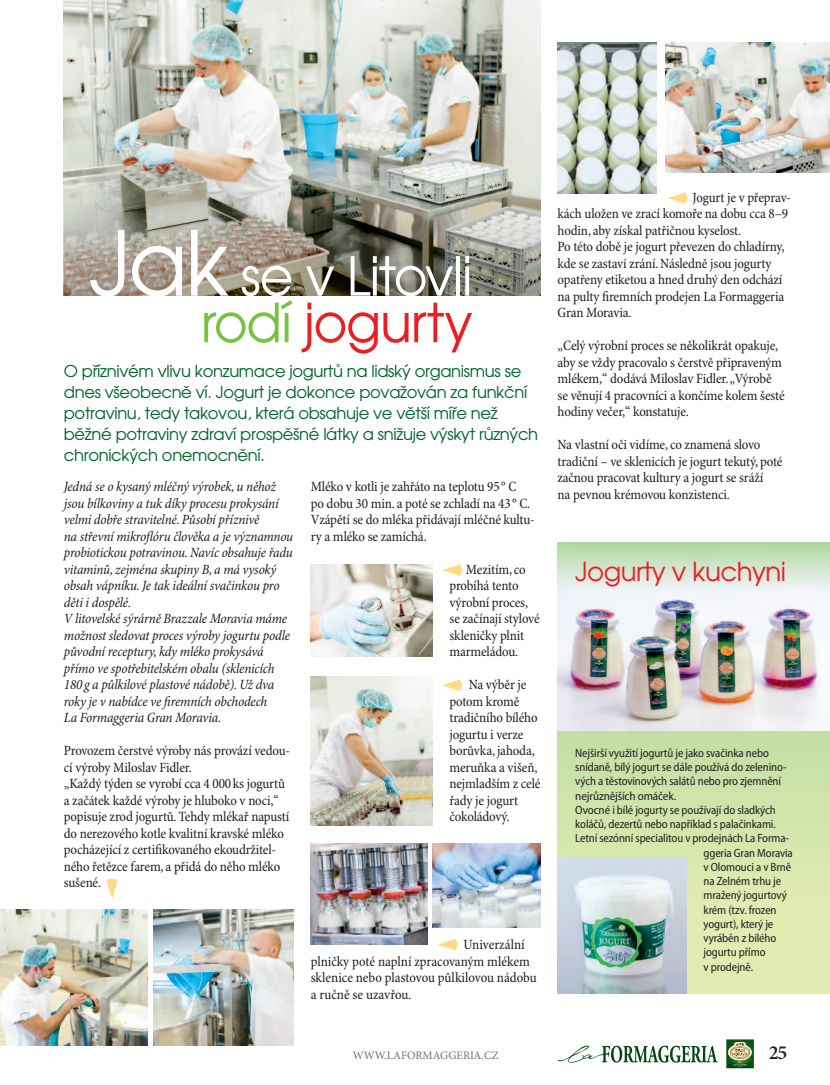
<style>
.page{position:relative;width:830px;height:1085px;background:#fff}
.page>*{position:absolute;margin:0;border:0;box-sizing:border-box;transform-origin:0 0}
.t1{font:54px/46.5px "Avanta";letter-spacing:-.02em;color:#fff;text-align:right}
.t2{font:26.25px "Avanta";letter-spacing:-.02em;color:#ee1d23}
.t3{font:600 19.95px "Minion Pro";color:#231f20}
.t4{font:16.5px/21px "Avanta";letter-spacing:-.02em;color:#00652e}
.t5{font:condensed 14.25px/16.5px "Minion Pro";letter-spacing:-.01em;color:#231f20}
.t6{font:italic condensed 14.25px/16.5px "Minion Pro";letter-spacing:-.02em;color:#231f20}
.t7{font:semi-condensed 12px "Myriad Pro";letter-spacing:-.01em;color:#231f20}
.t8{font:11.4px "Minion Pro";color:#6f7073}
.s1{font-size:90px}
.s2{color:#79c142}
.s3{color:#ee1d23}
</style>
<div class="page">
<svg style="left:557px;top:1045px;width:160px;height:17px"></svg>
<svg style="left:726px;top:1039px;width:27px;height:29px"></svg>
<img style="left:64px;top:0;width:476px;height:187px">
<svg style="left:106px;top:878px;width:12px;height:20px"></svg>
<svg style="left:442px;top:564px;width:20px;height:11px"></svg>
<svg style="left:442px;top:679px;width:20px;height:11px"></svg>
<img style="left:0;top:909px;width:147px;height:136px">
<img style="left:153px;top:909px;width:140px;height:136px">
<svg style="left:557px;top:730px;width:272px;height:263px;background:#d3e5ac"></svg>
<img style="left:64px;top:187px;width:476px;height:109px">
<img style="left:310px;top:564px;width:122px;height:92px">
<img style="left:310px;top:676px;width:122px;height:149px">
<img style="left:557px;top:857px;width:129px;height:136px">
<img style="left:310px;top:843px;width:117px;height:101px">
<img style="left:665px;top:43px;width:164px;height:130px">
<img style="left:557px;top:43px;width:98px;height:150px">
<img style="left:432px;top:843px;width:108px;height:84px">
<svg style="left:438px;top:939px;width:19px;height:11px"></svg>
<svg style="left:667px;top:192px;width:20px;height:12px"></svg>
<img style="left:557px;top:542px;width:272px;height:188px">
<h1 class="t1" style="left:89px;top:252px;width:384px"><span class="s1">Jak</span> se v Litovli <span class="s2">rodí</span> <span class="s3">jogurty</span></h1>
<p class="t4" style="left:64px;top:360px;width:475px">O příznivém vlivu konzumace jogurtů na lidský organismus se dnes všeobecně ví. Jogurt je dokonce považován za funkční potravinu, tedy takovou, která obsahuje ve větší míře než běžné potraviny zdraví prospěšné látky a snižuje výskyt různých chronických onemocnění.</p>
<p class="t6" style="left:64px;top:479px;width:231px">Jedná se o kysaný mléčný výrobek, u něhož jsou bílkoviny a tuk díky procesu prokysání velmi dobře stravitelné. Působí příznivě<br>na střevní mikroflóru člověka a je významnou probiotickou potravinou. Navíc obsahuje řadu vitaminů, zejména skupiny B, a má vysoký obsah vápníku. Je tak ideální svačinkou pro děti i dospělé.<br>V litovelské sýrárně Brazzale Moravia máme možnost sledovat proces výroby jogurtu podle původní receptury, kdy mléko prokysává přímo ve spotřebitelském obalu (sklenicích 180g a půlkilové plastové nádobě). Už dva roky je v nabídce ve firemních obchodech<br>La Formaggeria Gran Moravia.</p>
<p class="t5" style="left:64px;top:743px;width:228px">Provozem čerstvé výroby nás provází vedou&shy;cí výroby Miloslav Fidler.<br>„Každý týden se vyrobí cca 4 000ks jogurtů a začátek každé výroby je hluboko v noci,“ popisuje zrod jogurtů. Tehdy mlékař napustí do nerezového kotle kvalitní kravské mléko pocházející z certifikovaného ekoudržitel&shy;ného řetězce farem, a přidá do něho mléko sušené.</p>
<p class="t5" style="left:310px;top:479px;width:225px">Mléko v kotli je zahřáto na teplotu 95° C<br>po dobu 30 min. a poté se zchladí na 43° C.<br>Vzápětí se do mléka přidávají mléčné kultu&shy;ry a mléko se zamíchá.</p>
<p class="t5" style="left:449px;top:561px;width:92px;text-indent:17px">Mezitím, co probíhá tento výrobní proces, se začínají stylové skleničky plnit marmeládou.</p>
<p class="t5" style="left:449px;top:677px;width:93px;text-indent:19px">Na výběr je potom kromě tradičního bílého jogurtu i verze borůvka, jahoda, meruňka a višeň, nejmladším z celé řady je jogurt čokoládový.</p>
<p class="t5" style="left:310px;top:936px;width:227px;text-indent:153px">Univerzální plničky poté naplní zpracovaným mlékem sklenice nebo plastovou půlkilovou nádobu a ručně se uzavřou.</p>
<p class="t5" style="left:557px;top:189px;width:235px;text-indent:135px">Jogurt je v přeprav&shy;kách uložen ve zrací komoře na dobu cca 8–9 hodin, aby získal patřičnou kyselost.<br>Po této době je jogurt převezen do chladírny, kde se zastaví zrání. Následně jsou jogurty opatřeny etiketou a hned druhý den odchází na pulty firemních prodejen La Formaggeria Gran Moravia.</p>
<p class="t5" style="left:557px;top:338px;width:228px">„Celý výrobní proces se několikrát opakuje, aby se vždy pracovalo s čerstvě připraveným mlékem,“ dodává Miloslav Fidler. „Výrobě se věnují 4 pracovníci a končíme kolem šesté hodiny večer,“ konstatuje.</p>
<p class="t5" style="left:557px;top:437px;width:226px">Na vlastní oči vidíme, co znamená slovo tradiční – ve sklenicích je jogurt tekutý, poté začnou pracovat kultury a jogurt se sráží<br>na pevnou krémovou konzistenci.</p>
<h2 class="t2" style="left:575px;top:555px;width:212px">Jogurty v kuchyni</h2>
<p class="t7" style="left:575px;top:746px;width:195px">Nejširší využití jogurtů je jako svačinka nebo</p>
<p class="t7" style="left:575px;top:760px;width:213px">snídaně, bílý jogurt se dále používá do zelenino-</p>
<p class="t7" style="left:575px;top:774px;width:207px">vých a těstovinových salátů nebo pro zjemnění</p>
<p class="t7" style="left:575px;top:789px;width:102px">nejrůznějších omáček.</p>
<p class="t7" style="left:575px;top:803px;width:202px">Ovocné i bílé jogurty se používají do sladkých</p>
<p class="t7" style="left:575px;top:817px;width:202px">koláčů, dezertů nebo například s palačinkami.</p>
<p class="t7" style="left:575px;top:831px;width:215px">Letní sezónní specialitou v prodejnách La Forma-</p>
<p class="t7" style="left:703px;top:846px;width:91px">ggeria Gran Moravia</p>
<p class="t7" style="left:703px;top:860px;width:89px">v Olomouci a v Brně</p>
<p class="t7" style="left:703px;top:874px;width:79px">na Zelném trhu je</p>
<p class="t7" style="left:703px;top:888px;width:85px">mražený jogurtový</p>
<p class="t7" style="left:703px;top:902px;width:75px">krém (tzv. frozen</p>
<p class="t7" style="left:703px;top:917px;width:71px">yogurt), který je</p>
<p class="t7" style="left:703px;top:931px;width:74px">vyráběn z bílého</p>
<p class="t7" style="left:703px;top:945px;width:63px">jogurtu přímo</p>
<p class="t7" style="left:703px;top:959px;width:51px">v prodejně.</p>
<p class="t8" style="left:352px;top:1047px;width:147px">WWW.LAFORMAGGERIA.CZ</p>
<h3 class="t3" style="left:768px;top:1038px;width:20px">25</h3>
</div>
